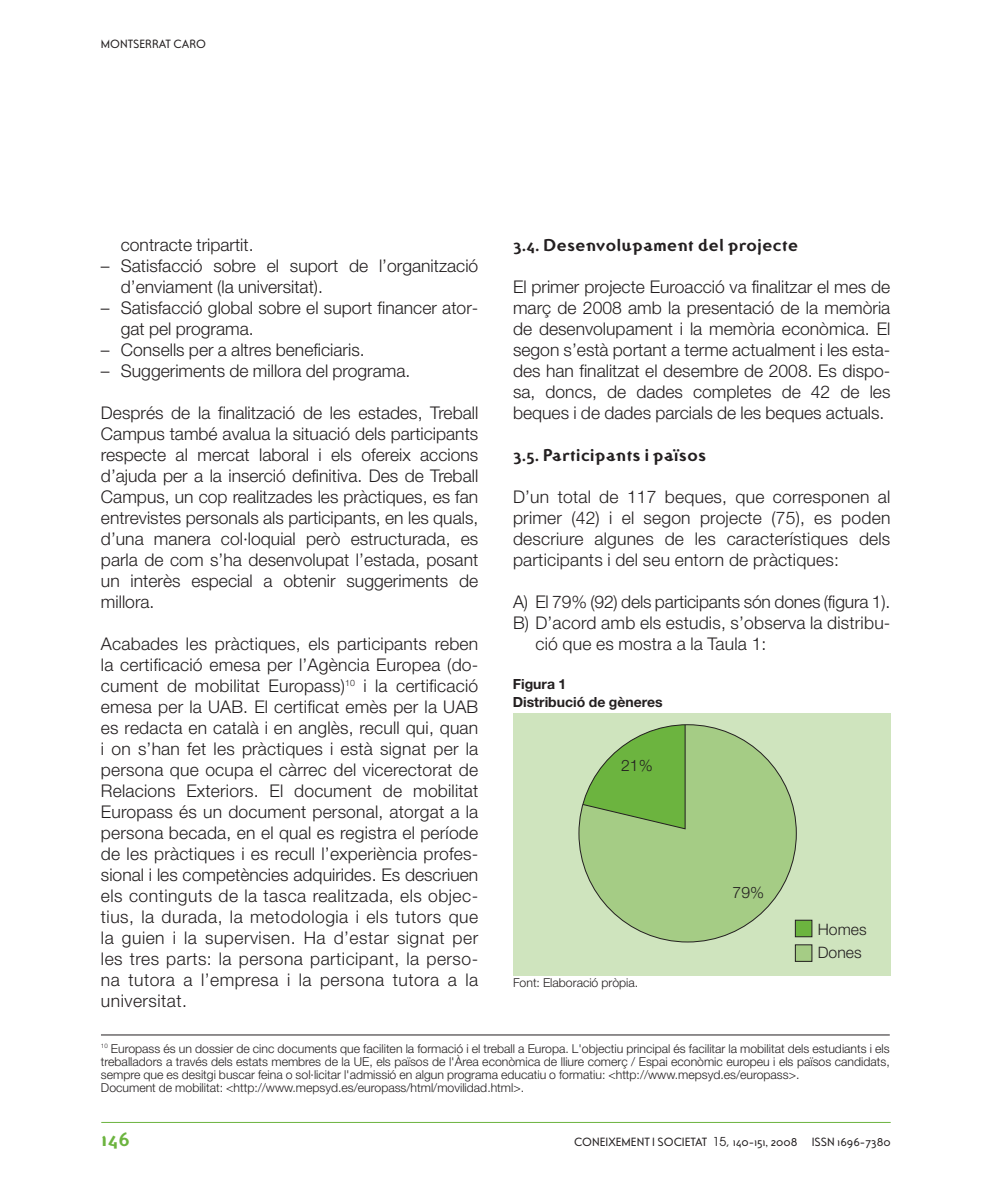
<style>
.page{position:relative;width:993px;height:1191px;background:#fff}
.page>*{position:absolute;margin:0;border:0;box-sizing:border-box;transform-origin:0 0}
.t1{font:700 21px "Ottomat";color:#6cb43f}
.t2{font:300 17.5px/21px "Helvetica Neue";color:#231f20;text-align:justify}
.t3{font:700 17.5px "Ottomat";color:#231f20}
.t4{font:300 15.75px/23.3px "Helvetica Neue";color:#231f20}
.t5{font:700 14px/17.5px "Helvetica Neue";color:#231f20}
.t6{font:300 12.25px/13.1px "Helvetica Neue";color:#231f20}
.t7{font:12.25px "Ottomat";color:#231f20}
.s1{font-family:"Avant Garde"}
</style>
<div class="page">
<hr style="left:101px;top:1122px;width:789px;height:1px;background:#6cb43f">
<hr style="left:101px;top:1034px;width:788px;height:1px;background:#231f20">
<div style="left:512px;top:713px;width:378px;height:262px;background:#cfe4be"></div>
<div style="left:578px;top:724px;width:218px;height:218px;background:#a5cc85;border-radius:50%"></div>
<svg style="left:580px;top:724px;width:105px;height:106px"></svg>
<div style="left:794px;top:919px;width:18px;height:18px;background:#6cb43f;border:1px solid #231f20"></div>
<div style="left:795px;top:944px;width:16px;height:17px;background:#a5cc85"></div>
<p class="t7" style="left:101px;top:39px;width:106px">MONTSERRAT CARO</p>
<p class="t2" style="left:121px;top:236px;width:134px">contracte tripartit.</p>
<p class="t2" style="left:121px;top:257px;width:359px;text-indent:-20px">– Satisfacció sobre el suport de l’organització d’enviament (la universitat).</p>
<p class="t2" style="left:121px;top:299px;width:359px;text-indent:-20px">– Satisfacció global sobre el suport financer ator&shy;gat pel programa.</p>
<p class="t2" style="left:101px;top:341px;width:265px">– Consells per a altres beneficiaris.</p>
<p class="t2" style="left:101px;top:362px;width:311px">– Suggeriments de millora del programa.</p>
<p class="t2" style="left:101px;top:404px;width:379px">Després de la finalització de les estades, Treball Campus també avalua la situació dels participants respecte al mercat laboral i els ofereix accions d’ajuda per a la inserció definitiva. Des de Treball Campus, un cop realitzades les pràctiques, es fan entrevistes personals als participants, en les quals, d’una manera col·loquial però estructurada, es parla de com s’ha desenvolupat l’estada, posant un interès especial a obtenir suggeriments de millora.</p>
<p class="t2" style="left:101px;top:635px;width:379px">Acabades les pràctiques, els participants reben la certificació emesa per l’Agència Europea (do&shy;cument de mobilitat Europass)<sup>10</sup> i la certificació emesa per la UAB. El certificat emès per la UAB es redacta en català i en anglès, recull qui, quan i on s’han fet les pràctiques i està signat per la persona que ocupa el càrrec del vicerectorat de Relacions Exteriors. El document de mobilitat Europass és un document personal, atorgat a la persona becada, en el qual es registra el període de les pràctiques i es recull l’experiència profes&shy;sional i les competències adquirides. Es descriuen els continguts de la tasca realitzada, els objec&shy;tius, la durada, la metodologia i els tutors que la guien i la supervisen. Ha d’estar signat per les tres parts: la persona participant, la perso&shy;na tutora a l’empresa i la persona tutora a la universitat.</p>
<p class="t3" style="left:513px;top:239px;width:286px">3.4. Desenvolupament del projecte</p>
<p class="t2" style="left:513px;top:278px;width:379px">El primer projecte Euroacció va finalitzar el mes de març de 2008 amb la presentació de la memòria de desenvolupament i la memòria econòmica. El segon s’està portant a terme actualment i les esta&shy;des han finalitzat el desembre de 2008. Es dispo&shy;sa, doncs, de dades completes de 42 de les beques i de dades parcials de les beques actuals.</p>
<p class="t3" style="left:513px;top:449px;width:195px">3.5. Participants i països</p>
<p class="t2" style="left:513px;top:488px;width:379px">D’un total de 117 beques, que corresponen al primer (42) i el segon projecte (75), es poden descriure algunes de les característiques dels participants i del seu entorn de pràctiques:</p>
<p class="t2" style="left:513px;top:593px;width:379px">A) El 79% (92) dels participants són dones (figura 1).</p>
<p class="t2" style="left:513px;top:614px;width:379px">B) D’acord amb els estudis, s’observa la distribu-</p>
<p class="t2" style="left:535px;top:635px;width:232px">ció que es mostra a la Taula 1:</p>
<p class="t5" style="left:512px;top:676px;width:151px">Figura 1<br>Distribució de gèneres</p>
<p class="t4" style="left:621px;top:755px;width:33px">21%</p>
<p class="t6" style="left:513px;top:977px;width:127px">Font: Elaboració pròpia.</p>
<p class="t4" style="left:732px;top:882px;width:33px">79%</p>
<p class="t4" style="left:817px;top:919px;width:50px">Homes<br>Dones</p>
<p class="t6" style="left:101px;top:1043px;width:790px"><sup>10</sup> Europass és un dossier de cinc documents que faciliten la formació i el treball a Europa. L'objectiu principal és facilitar la mobilitat dels estudiants i els treballadors a través dels estats membres de la UE, els països de l'Àrea econòmica de lliure comerç / Espai econòmic europeu i els països candidats, sempre que es desitgi buscar feina o sol·licitar l'admissió en algun programa educatiu o formatiu: &lt;http://www.mepsyd.es/europass&gt;.<br>Document de mobilitat: &lt;http://www.mepsyd.es/europass/html/movilidad.html&gt;.</p>
<p class="t1" style="left:101px;top:1131px;width:30px">146</p>
<p class="t7" style="left:574px;top:1137px;width:318px">CONEIXEMENT I SOCIETAT <span class="s1">15,</span> 140-151, 2008 ISSN 1696-7380</p>
</div>
